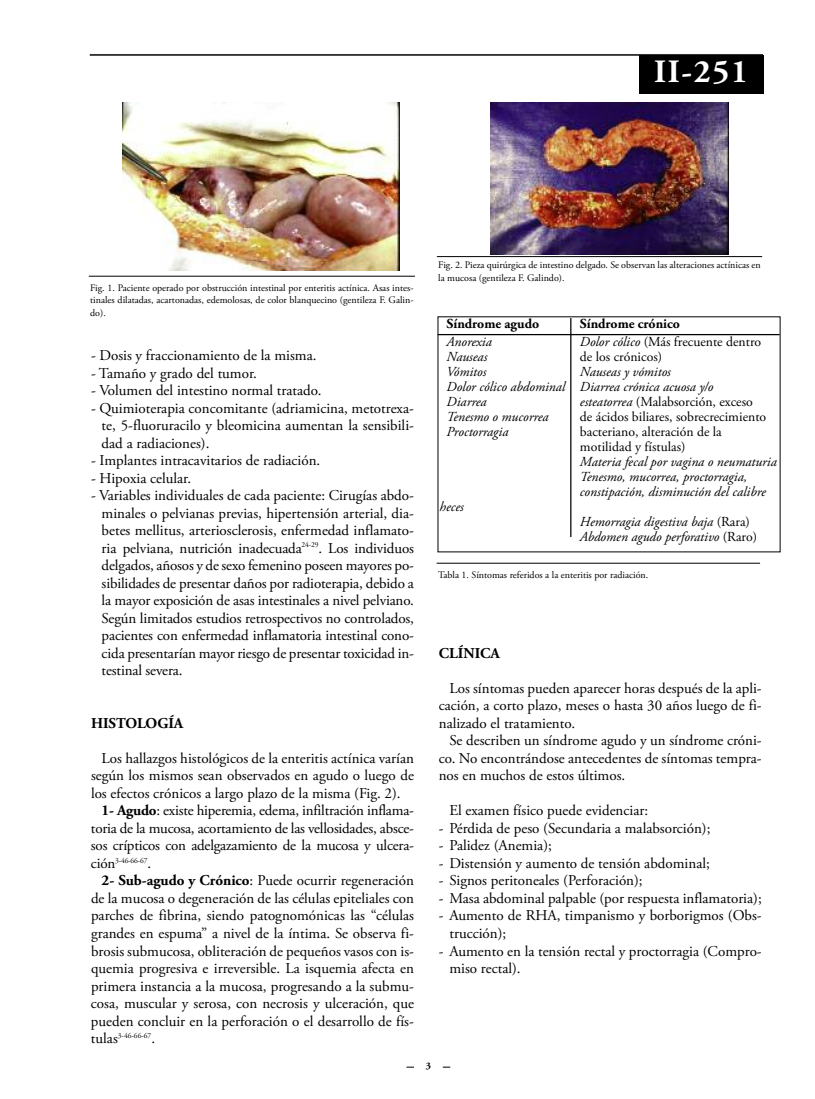
<style>
.page{position:relative;width:815px;height:1099px;background:#fff}
.page>*{position:absolute;margin:0;border:0;box-sizing:border-box;transform-origin:0 0}
.t1{font:700 32.5px "Adobe Garamond Pro";color:#fff}
.t2{font:15px/17.5px "Adobe Garamond Pro";color:#000;text-align:justify}
.t3{font:700 15px "Adobe Garamond Pro";color:#000}
.t4{font:italic 13.75px/15px "Adobe Garamond Pro";color:#000}
.t5{font:13.75px/15px "Adobe Garamond Pro";color:#000}
.t6{font:700 13.75px "Adobe Garamond Pro";color:#000}
.t7{font:10px/12.5px "Adobe Garamond Pro";color:#000;text-align:justify}
.t8{font:700 10px "Adobe Garamond Pro";color:#000}
.t9{font:7.5px "Adobe Garamond Pro";letter-spacing:-.005em;color:#000}
.s1{font-weight:700}
.s2{font-size:15px}
.s3{font-style:italic}
.s4{font-style:normal}
</style>
<div class="page">
<hr style="left:90px;top:54px;width:673px;height:2px;background:#333">
<div style="left:639px;top:55px;width:124px;height:38px;background:#000"></div>
<img style="left:123px;top:103px;width:277px;height:167px">
<hr style="left:89px;top:276px;width:326px;height:1px;background:#000">
<img style="left:490px;top:102px;width:238px;height:152px">
<hr style="left:437px;top:256px;width:325px;height:1px;background:#000">
<hr style="left:437px;top:563px;width:323px;height:1px;background:#000">
<hr style="left:570px;top:318px;width:1px;height:219px;background:#000">
<hr style="left:438px;top:334px;width:342px;height:1px;background:#000">
<h1 class="t1" style="left:654px;top:59px;width:95px">II-251</h1>
<p class="t7" style="left:90px;top:282px;width:325px">Fig. 1. Paciente operado por obstrucción intestinal por enteritis actínica. Asas intes&shy;tinales dilatadas, acartonadas, edemolosas, de color blanquecino (gentileza F. Galin&shy;do).</p>
<p class="t2" style="left:91px;top:348px;width:227px">- Dosis y fraccionamiento de la misma.</p>
<p class="t2" style="left:91px;top:365px;width:167px">- Tamaño y grado del tumor.</p>
<p class="t2" style="left:91px;top:383px;width:232px">- Volumen del intestino normal tratado.</p>
<p class="t2" style="left:102px;top:400px;width:314px;text-indent:-11px">- Quimioterapia concomitante (adriamicina, metotrexa&shy;te, 5-fluoruracilo y bleomicina aumentan la sensibili&shy;dad a radiaciones).</p>
<p class="t2" style="left:91px;top:453px;width:231px">- Implantes intracavitarios de radiación.</p>
<p class="t2" style="left:91px;top:470px;width:102px">- Hipoxia celular.</p>
<p class="t2" style="left:102px;top:488px;width:314px;text-indent:-11px">- Variables individuales de cada paciente: Cirugías abdo&shy;minales o pelvianas previas, hipertensión arterial, dia&shy;betes mellitus, arteriosclerosis, enfermedad inflamato&shy;ria pelviana, nutrición inadecuada<sup>24-29</sup>. Los individuos delgados, añosos y de sexo femenino poseen mayores po&shy;sibilidades de presentar daños por radioterapia, debido a la mayor exposición de asas intestinales a nivel pelviano.<br>Según limitados estudios retrospectivos no controlados, pacientes con enfermedad inflamatoria intestinal cono&shy;cida presentarían mayor riesgo de presentar toxicidad in&shy;testinal severa.</p>
<p class="t3" style="left:91px;top:717px;width:94px">HISTOLOGÍA</p>
<p class="t2" style="left:102px;top:750px;width:314px">Los hallazgos histológicos de la enteritis actínica varían</p>
<p class="t2" style="left:91px;top:768px;width:324px">según los mismos sean observados en agudo o luego de</p>
<p class="t2" style="left:91px;top:785px;width:311px">los efectos crónicos a largo plazo de la misma (Fig. 2).</p>
<p class="t2" style="left:102px;top:803px;width:314px"><span class="s1">1- Agudo</span>: existe hiperemia, edema, infiltración inflama-</p>
<p class="t2" style="left:91px;top:820px;width:324px">toria de la mucosa, acortamiento de las vellosidades, absce-</p>
<p class="t2" style="left:91px;top:838px;width:324px">sos crípticos con adelgazamiento de la mucosa y ulcera-</p>
<p class="t9" style="left:91px;top:857px;width:62px"><span class="s2">ción</span>3-46-66-67<span class="s2">.</span></p>
<p class="t2" style="left:91px;top:873px;width:324px;text-indent:11px"><span class="s1">2- Sub-agudo y Crónico</span>: Puede ocurrir regeneración de la mucosa o degeneración de las células epiteliales con parches de fibrina, siendo patognomónicas las “células grandes en espuma” a nivel de la íntima. Se observa fi&shy;brosis submucosa, obliteración de pequeños vasos con is&shy;quemia progresiva e irreversible. La isquemia afecta en primera instancia a la mucosa, progresando a la submu&shy;cosa, muscular y serosa, con necrosis y ulceración, que pueden concluir en la perforación o el desarrollo de fís-</p>
<p class="t9" style="left:91px;top:1032px;width:66px"><span class="s2">tulas</span>3-46-66-67<span class="s2">.</span></p>
<p class="t7" style="left:438px;top:260px;width:324px">Fig. 2. Pieza quirúrgica de intestino delgado. Se observan las alteraciones actínicas en la mucosa (gentileza F. Galindo).</p>
<p class="t6" style="left:447px;top:318px;width:94px">Síndrome agudo</p>
<p class="t6" style="left:580px;top:318px;width:102px">Síndrome crónico</p>
<p class="t4" style="left:447px;top:335px;width:47px">Anorexia</p>
<p class="t5" style="left:580px;top:335px;width:183px"><span class="s3">Dolor cólico</span> (Más frecuente dentro</p>
<p class="t4" style="left:447px;top:350px;width:42px">Nauseas</p>
<p class="t5" style="left:580px;top:350px;width:84px">de los crónicos)</p>
<p class="t4" style="left:447px;top:365px;width:41px">Vómitos</p>
<p class="t4" style="left:447px;top:365px;width:268px;text-indent:133px">Nauseas y vómitos<br>Dolor cólico abdominal Diarrea crónica acuosa y/o<br>Diarrea</p>
<p class="t5" style="left:580px;top:395px;width:174px"><span class="s3">esteatorrea</span> (Malabsorción, exceso</p>
<p class="t4" style="left:447px;top:410px;width:104px">Tenesmo o mucorrea</p>
<p class="t5" style="left:580px;top:410px;width:188px">de ácidos biliares, sobrecrecimiento</p>
<p class="t4" style="left:447px;top:425px;width:63px">Proctorragia</p>
<p class="t5" style="left:580px;top:425px;width:143px">bacteriano, alteración de la motilidad y fístulas)</p>
<p class="t4" style="left:580px;top:455px;width:198px">Materia fecal por vagina o neumaturia<br>Tenesmo, mucorrea, proctorragia, constipación, disminución del calibre</p>
<p class="t4" style="left:440px;top:500px;width:26px">heces</p>
<p class="t4" style="left:580px;top:515px;width:179px">Hemorragia digestiva baja <span class="s4">(Rara)<br></span>Abdomen agudo perforativo <span class="s4">(Raro)</span></p>
<p class="t7" style="left:438px;top:569px;width:212px">Tabla 1. Síntomas referidos a la enteritis por radiación.</p>
<p class="t3" style="left:439px;top:647px;width:63px">CLÍNICA</p>
<p class="t2" style="left:439px;top:680px;width:324px;text-indent:11px">Los síntomas pueden aparecer horas después de la apli&shy;cación, a corto plazo, meses o hasta 30 años luego de fi&shy;nalizado el tratamiento.</p>
<p class="t2" style="left:439px;top:733px;width:324px;text-indent:11px">Se describen un síndrome agudo y un síndrome cróni&shy;co. No encontrándose antecedentes de síntomas tempra&shy;nos en muchos de estos últimos.</p>
<p class="t2" style="left:449px;top:803px;width:200px">El examen físico puede evidenciar:</p>
<p class="t2" style="left:439px;top:820px;width:273px">- Pérdida de peso (Secundaria a malabsorción);</p>
<p class="t2" style="left:439px;top:838px;width:115px">- Palidez (Anemia);</p>
<p class="t2" style="left:439px;top:855px;width:273px">- Distensión y aumento de tensión abdominal;</p>
<p class="t2" style="left:439px;top:873px;width:205px">- Signos peritoneales (Perforación);</p>
<p class="t2" style="left:439px;top:890px;width:324px">- Masa abdominal palpable (por respuesta inflamatoria);</p>
<p class="t2" style="left:449px;top:908px;width:314px;text-indent:-11px">- Aumento de RHA, timpanismo y borborigmos (Obs&shy;trucción);</p>
<p class="t2" style="left:449px;top:943px;width:314px;text-indent:-11px">- Aumento en la tensión rectal y proctorragia (Compro&shy;miso rectal).</p>
<p class="t8" style="left:426px;top:1062px;width:7px">3</p>
</div>
